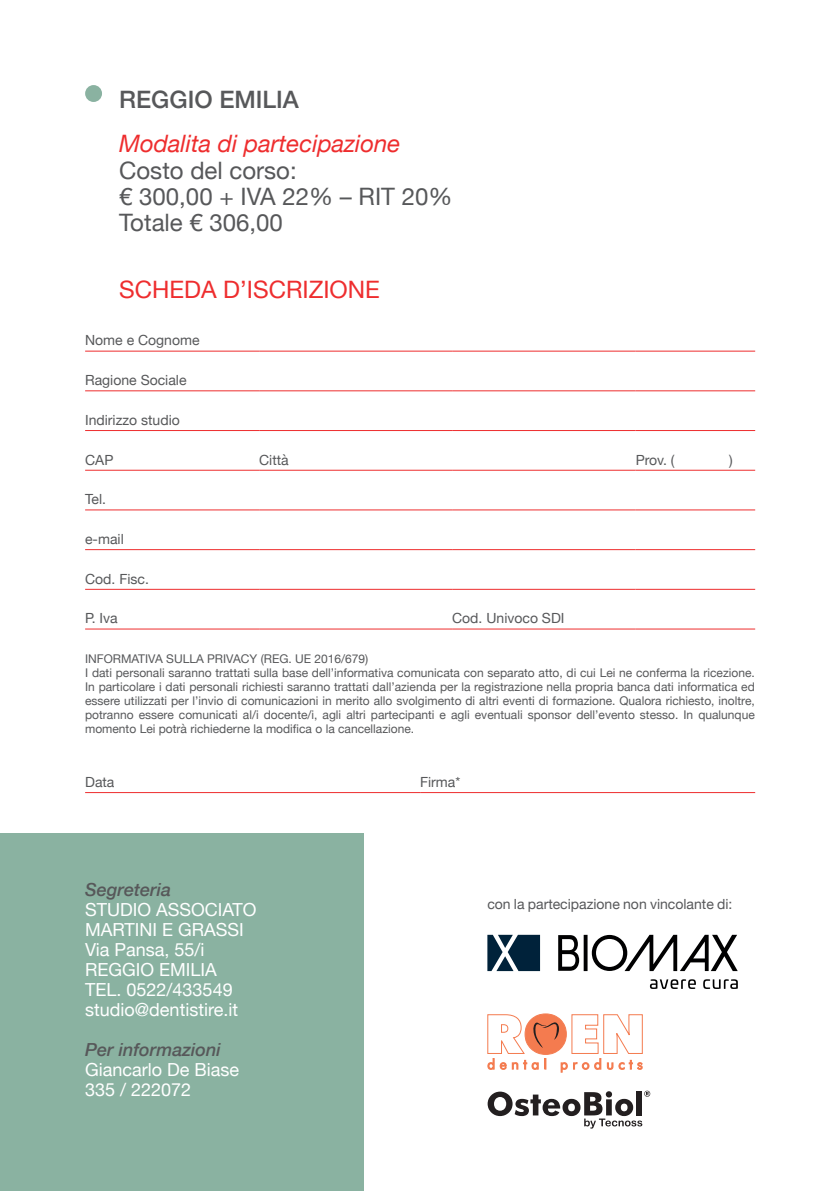
<style>
.page{position:relative;width:840px;height:1191px;background:#fff}
.page>*{position:absolute;margin:0;border:0;box-sizing:border-box;transform-origin:0 0}
.t1{font:24px "Helvetica Neue";color:#57585a}
.t2{font:italic 24px "Helvetica Neue";color:#ee2d2e}
.t3{font:24px "Helvetica Neue";color:#ee2d2e}
.t4{font:500 24px "Helvetica Neue";color:#57585a}
.t5{font:18px/20px "Helvetica Neue";color:#fff}
.t6{font:italic 500 18px "Helvetica Neue";color:#57585a}
.t7{font:14px "Helvetica Neue";color:#57585a}
.t8{font:12px/14px "Helvetica Neue";color:#57585a;text-align:justify}
</style>
<div class="page">
<div style="left:0;top:833px;width:363px;height:358px;background:#8ab2a1"></div>
<hr style="left:85px;top:351px;width:174px;height:1px;background:#ee2d2e">
<hr style="left:259px;top:351px;width:193px;height:1px;background:#ee2d2e">
<hr style="left:452px;top:351px;width:183px;height:1px;background:#ee2d2e">
<hr style="left:635px;top:351px;width:119px;height:1px;background:#ee2d2e">
<hr style="left:85px;top:390px;width:174px;height:1px;background:#ee2d2e">
<hr style="left:259px;top:390px;width:193px;height:1px;background:#ee2d2e">
<hr style="left:452px;top:390px;width:183px;height:1px;background:#ee2d2e">
<hr style="left:635px;top:390px;width:119px;height:1px;background:#ee2d2e">
<hr style="left:85px;top:430px;width:174px;height:1px;background:#ee2d2e">
<hr style="left:259px;top:430px;width:193px;height:1px;background:#ee2d2e">
<hr style="left:452px;top:430px;width:183px;height:1px;background:#ee2d2e">
<hr style="left:635px;top:430px;width:119px;height:1px;background:#ee2d2e">
<hr style="left:85px;top:470px;width:174px;height:1px;background:#ee2d2e">
<hr style="left:259px;top:470px;width:193px;height:1px;background:#ee2d2e">
<hr style="left:452px;top:470px;width:183px;height:1px;background:#ee2d2e">
<hr style="left:635px;top:470px;width:119px;height:1px;background:#ee2d2e">
<hr style="left:85px;top:509px;width:174px;height:1px;background:#ee2d2e">
<hr style="left:259px;top:509px;width:193px;height:1px;background:#ee2d2e">
<hr style="left:452px;top:509px;width:183px;height:1px;background:#ee2d2e">
<hr style="left:635px;top:509px;width:119px;height:1px;background:#ee2d2e">
<hr style="left:85px;top:549px;width:174px;height:1px;background:#ee2d2e">
<hr style="left:259px;top:549px;width:193px;height:1px;background:#ee2d2e">
<hr style="left:452px;top:549px;width:183px;height:1px;background:#ee2d2e">
<hr style="left:635px;top:549px;width:119px;height:1px;background:#ee2d2e">
<hr style="left:85px;top:589px;width:174px;height:1px;background:#ee2d2e">
<hr style="left:259px;top:589px;width:193px;height:1px;background:#ee2d2e">
<hr style="left:452px;top:589px;width:183px;height:1px;background:#ee2d2e">
<hr style="left:635px;top:589px;width:119px;height:1px;background:#ee2d2e">
<hr style="left:85px;top:628px;width:174px;height:1px;background:#ee2d2e">
<hr style="left:259px;top:628px;width:193px;height:1px;background:#ee2d2e">
<hr style="left:452px;top:628px;width:183px;height:1px;background:#ee2d2e">
<hr style="left:635px;top:628px;width:119px;height:1px;background:#ee2d2e">
<hr style="left:85px;top:792px;width:335px;height:1px;background:#ee2d2e">
<hr style="left:420px;top:792px;width:334px;height:1px;background:#ee2d2e">
<svg style="left:649px;top:979px;width:88px;height:10px"></svg>
<svg style="left:583px;top:934px;width:4px;height:37px"></svg>
<svg style="left:591px;top:934px;width:146px;height:37px"></svg>
<svg style="left:558px;top:935px;width:21px;height:35px"></svg>
<svg style="left:487px;top:934px;width:52px;height:37px;background:#344f62"></svg>
<svg style="left:487px;top:1013px;width:155px;height:59px"></svg>
<svg style="left:487px;top:1090px;width:163px;height:38px"></svg>
<div style="left:85px;top:85px;width:17px;height:17px;background:#8ab2a1;border-radius:50%"></div>
<p class="t4" style="left:119px;top:81px;width:181px">REGGIO EMILIA</p>
<p class="t2" style="left:119px;top:127px;width:282px">Modalita di partecipazione</p>
<p class="t1" style="left:119px;top:153px;width:179px">Costo del corso:</p>
<p class="t1" style="left:119px;top:179px;width:334px">€ 300,00 + IVA 22% – RIT 20%</p>
<p class="t1" style="left:119px;top:205px;width:165px">Totale € 306,00</p>
<p class="t3" style="left:119px;top:272px;width:262px">SCHEDA D’ISCRIZIONE</p>
<p class="t7" style="left:85px;top:330px;width:116px">Nome e Cognome</p>
<p class="t7" style="left:85px;top:370px;width:103px">Ragione Sociale</p>
<p class="t7" style="left:85px;top:410px;width:96px">Indirizzo studio</p>
<p class="t7" style="left:85px;top:449px;width:30px">CAP</p>
<p class="t7" style="left:259px;top:449px;width:31px">Città</p>
<p class="t7" style="left:635px;top:449px;width:40px">Prov. (</p>
<p class="t7" style="left:728px;top:449px;width:5px">)</p>
<p class="t7" style="left:85px;top:489px;width:22px">Tel.</p>
<p class="t7" style="left:85px;top:529px;width:40px">e-mail</p>
<p class="t7" style="left:85px;top:568px;width:65px">Cod. Fisc.</p>
<p class="t7" style="left:85px;top:608px;width:34px">P. Iva</p>
<p class="t7" style="left:452px;top:608px;width:114px">Cod. Univoco SDI</p>
<p class="t8" style="left:85px;top:652px;width:284px">INFORMATIVA SULLA PRIVACY (REG. UE 2016/679)</p>
<p class="t8" style="left:85px;top:666px;width:670px">I dati personali saranno trattati sulla base dell’informativa comunicata con separato atto, di cui Lei ne conferma la ricezione.<br>In particolare i dati personali richiesti saranno trattati dall’azienda per la registrazione nella propria banca dati informatica ed essere utilizzati per l’invio di comunicazioni in merito allo svolgimento di altri eventi di formazione. Qualora richiesto, inoltre, potranno essere comunicati al/i docente/i, agli altri partecipanti e agli eventuali sponsor dell’evento stesso. In qualunque momento Lei potrà richiederne la modifica o la cancellazione.</p>
<p class="t7" style="left:85px;top:772px;width:31px">Data</p>
<p class="t7" style="left:420px;top:772px;width:42px">Firma*</p>
<p class="t6" style="left:85px;top:874px;width:88px">Segreteria</p>
<p class="t5" style="left:85px;top:900px;width:173px">STUDIO ASSOCIATO<br>MARTINI E GRASSI</p>
<p class="t5" style="left:85px;top:940px;width:121px">Via Pansa, 55/i</p>
<p class="t5" style="left:85px;top:960px;width:133px">REGGIO EMILIA</p>
<p class="t5" style="left:85px;top:980px;width:154px">TEL. 0522/433549 studio@dentistire.it</p>
<p class="t6" style="left:85px;top:1034px;width:137px">Per informazioni</p>
<p class="t5" style="left:85px;top:1060px;width:155px">Giancarlo De Biase<br>335 / 222072</p>
<p class="t7" style="left:487px;top:894px;width:246px">con la partecipazione non vincolante di:</p>
</div>
